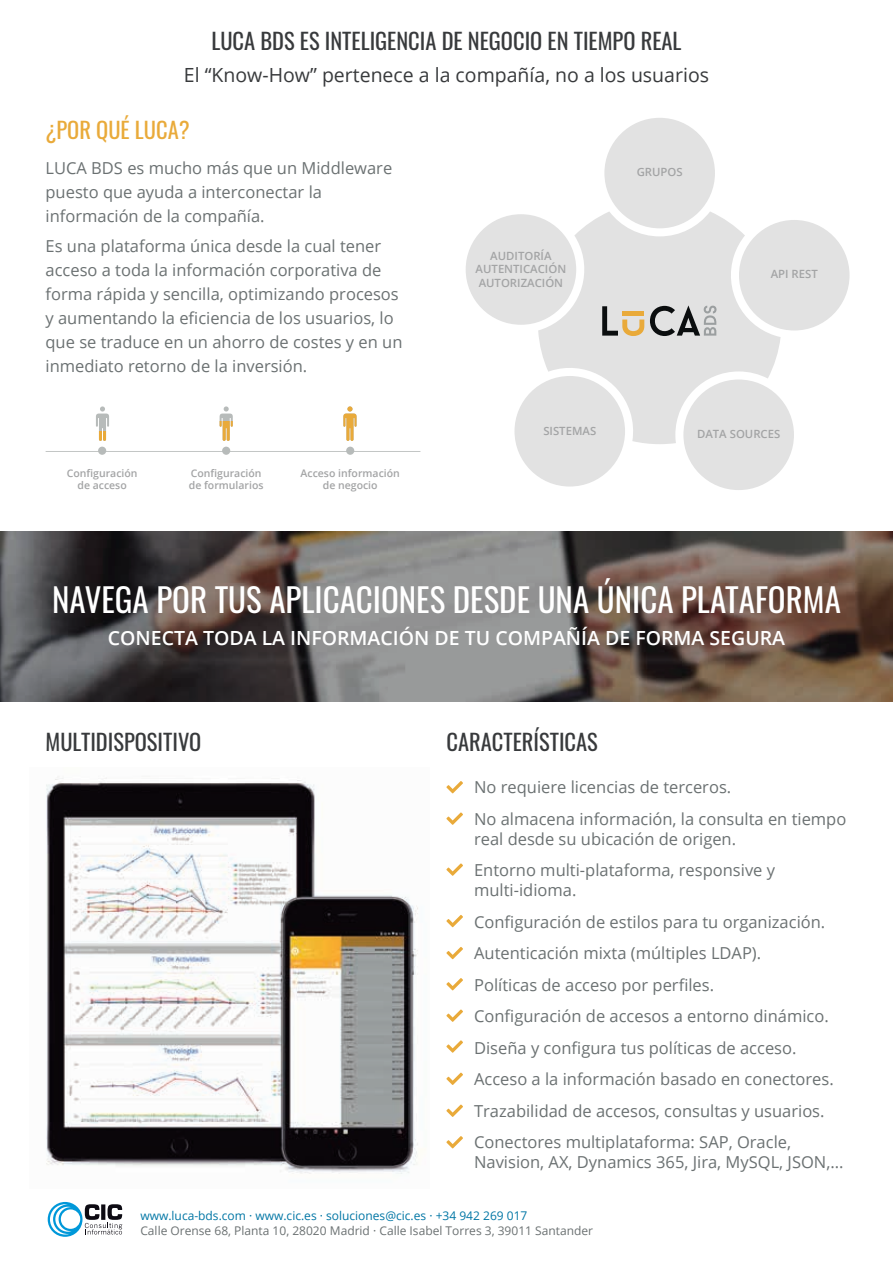
<style>
.page{position:relative;width:893px;height:1263px;background:#fff}
.page>*{position:absolute;margin:0;border:0;box-sizing:border-box;transform-origin:0 0}
.t1{font:33px "Oswald";color:#fff}
.t2{font:22.5px "Oswald";color:#383a3c}
.t3{font:22.5px "Oswald";color:#e9aa3a}
.t4{font:600 19.5px "Open Sans";color:#fff}
.t5{font:19.5px "Open Sans";color:#383a3c}
.t6{font:16.5px/31.5px "Open Sans";color:#6b7172}
.t7{font:12px "Open Sans";color:#6b7172}
.t8{font:12px "Open Sans";color:#0076a5}
.t9{font:600 11.4px/13.6px "Open Sans";color:#a3a4a5;text-align:center}
.t10{font:600 10.5px/12.6px "Open Sans";color:#a3a4a5;text-align:center}
</style>
<div class="page">
<img style="left:0;top:532px;width:893px;height:169px">
<div style="left:604px;top:118px;width:111px;height:110px;background:#e2e2e2;border-radius:50%"></div>
<div style="left:739px;top:220px;width:110px;height:110px;background:#e2e2e2;border-radius:50%"></div>
<div style="left:683px;top:379px;width:111px;height:111px;background:#e2e2e2;border-radius:50%"></div>
<div style="left:514px;top:376px;width:111px;height:110px;background:#e2e2e2;border-radius:50%"></div>
<div style="left:466px;top:214px;width:110px;height:111px;background:#e2e2e2;border-radius:50%"></div>
<svg style="left:538px;top:211px;width:243px;height:233px;fill:#e2e2e2"></svg>
<svg style="left:602px;top:306px;width:42px;height:30px"></svg>
<svg style="left:650px;top:305px;width:66px;height:31px"></svg>
<hr style="left:46px;top:451px;width:374px;height:1px;background:#b7bbba">
<svg style="left:96px;top:406px;width:13px;height:35px"></svg>
<div style="left:98px;top:447px;width:8px;height:8px;background:#b7bbba;border-radius:50%"></div>
<svg style="left:220px;top:406px;width:13px;height:35px"></svg>
<div style="left:222px;top:447px;width:8px;height:8px;background:#b7bbba;border-radius:50%"></div>
<svg style="left:343px;top:406px;width:14px;height:35px"></svg>
<div style="left:346px;top:447px;width:8px;height:8px;background:#b7bbba;border-radius:50%"></div>
<svg style="left:446px;top:781px;width:17px;height:12px"></svg>
<svg style="left:446px;top:812px;width:17px;height:13px"></svg>
<svg style="left:446px;top:863px;width:17px;height:13px"></svg>
<svg style="left:446px;top:915px;width:17px;height:12px"></svg>
<svg style="left:446px;top:947px;width:17px;height:12px"></svg>
<svg style="left:446px;top:978px;width:17px;height:12px"></svg>
<svg style="left:446px;top:1009px;width:17px;height:13px"></svg>
<svg style="left:446px;top:1040px;width:17px;height:13px"></svg>
<svg style="left:446px;top:1073px;width:17px;height:12px"></svg>
<svg style="left:446px;top:1104px;width:17px;height:13px"></svg>
<svg style="left:446px;top:1136px;width:17px;height:12px"></svg>
<svg style="left:48px;top:1202px;width:74px;height:35px"></svg>
<img style="left:46px;top:776px;width:372px;height:398px">
<h2 class="t2" style="left:211px;top:21px;width:472px">LUCA BDS ES INTELIGENCIA DE NEGOCIO EN TIEMPO REAL</h2>
<p class="t5" style="left:184px;top:62px;width:527px">El “Know-How” pertenece a la compañía, no a los usuarios</p>
<h2 class="t3" style="left:46px;top:109px;width:146px">¿POR QUÉ LUCA?</h2>
<p class="t6" style="left:46px;top:155px;width:348px;line-height:24px">LUCA BDS es mucho más que un Middleware puesto que ayuda a interconectar la información de la compañía.</p>
<p class="t6" style="left:46px;top:233px;width:358px;line-height:24px">Es una plataforma única desde la cual tener acceso a toda la información corporativa de forma rápida y sencilla, optimizando procesos y aumentando la eficiencia de los usuarios, lo que se traduce en un ahorro de costes y en un inmediato retorno de la inversión.</p>
<p class="t9" style="left:476px;top:248px;width:92px">AUDITORÍA<br>AUTENTICACIÓN<br>AUTORIZACIÓN</p>
<p class="t9" style="left:637px;top:165px;width:48px">GRUPOS</p>
<p class="t9" style="left:771px;top:267px;width:49px">API REST</p>
<p class="t10" style="left:67px;top:466px;width:72px">Configuración de acceso</p>
<p class="t10" style="left:189px;top:466px;width:76px;text-align:left">Configuración de formularios</p>
<p class="t10" style="left:301px;top:466px;width:101px">Acceso información de negocio</p>
<p class="t9" style="left:543px;top:423px;width:54px">SISTEMAS</p>
<p class="t9" style="left:697px;top:427px;width:85px">DATA SOURCES</p>
<h1 class="t1" style="left:52px;top:570px;width:790px">NAVEGA POR TUS APLICACIONES DESDE UNA ÚNICA PLATAFORMA</h1>
<p class="t4" style="left:108px;top:624px;width:679px">CONECTA TODA LA INFORMACIÓN DE TU COMPAÑÍA DE FORMA SEGURA</p>
<h2 class="t2" style="left:46px;top:722px;width:157px">MULTIDISPOSITIVO</h2>
<h2 class="t2" style="left:446px;top:722px;width:153px">CARACTERÍSTICAS</h2>
<p class="t6" style="left:474px;top:771px;width:374px">No requiere licencias de terceros.<br>No almacena información, la consulta en tiempo</p>
<p class="t6" style="left:474px;top:822px;width:303px">real desde su ubicación de origen.<br>Entorno multi-plataforma, responsive y</p>
<p class="t6" style="left:474px;top:874px;width:361px">multi-idioma.<br>Configuración de estilos para tu organización.<br>Autenticación mixta (múltiples LDAP).<br>Políticas de acceso por perfiles.<br>Configuración de accesos a entorno dinámico.<br>Diseña y configura tus políticas de acceso.<br>Acceso a la información basado en conectores.<br>Trazabilidad de accesos, consultas y usuarios.<br>Conectores multiplataforma: SAP, Oracle,</p>
<p class="t6" style="left:474px;top:1146px;width:371px">Navision, AX, Dynamics 365, Jira, MySQL, JSON,...</p>
<p class="t8" style="left:140px;top:1207px;width:389px">www.luca-bds.com · www.cic.es · soluciones@cic.es · +34 942 269 017</p>
<p class="t7" style="left:140px;top:1222px;width:454px">Calle Orense 68, Planta 10, 28020 Madrid · Calle Isabel Torres 3, 39011 Santander</p>
</div>
